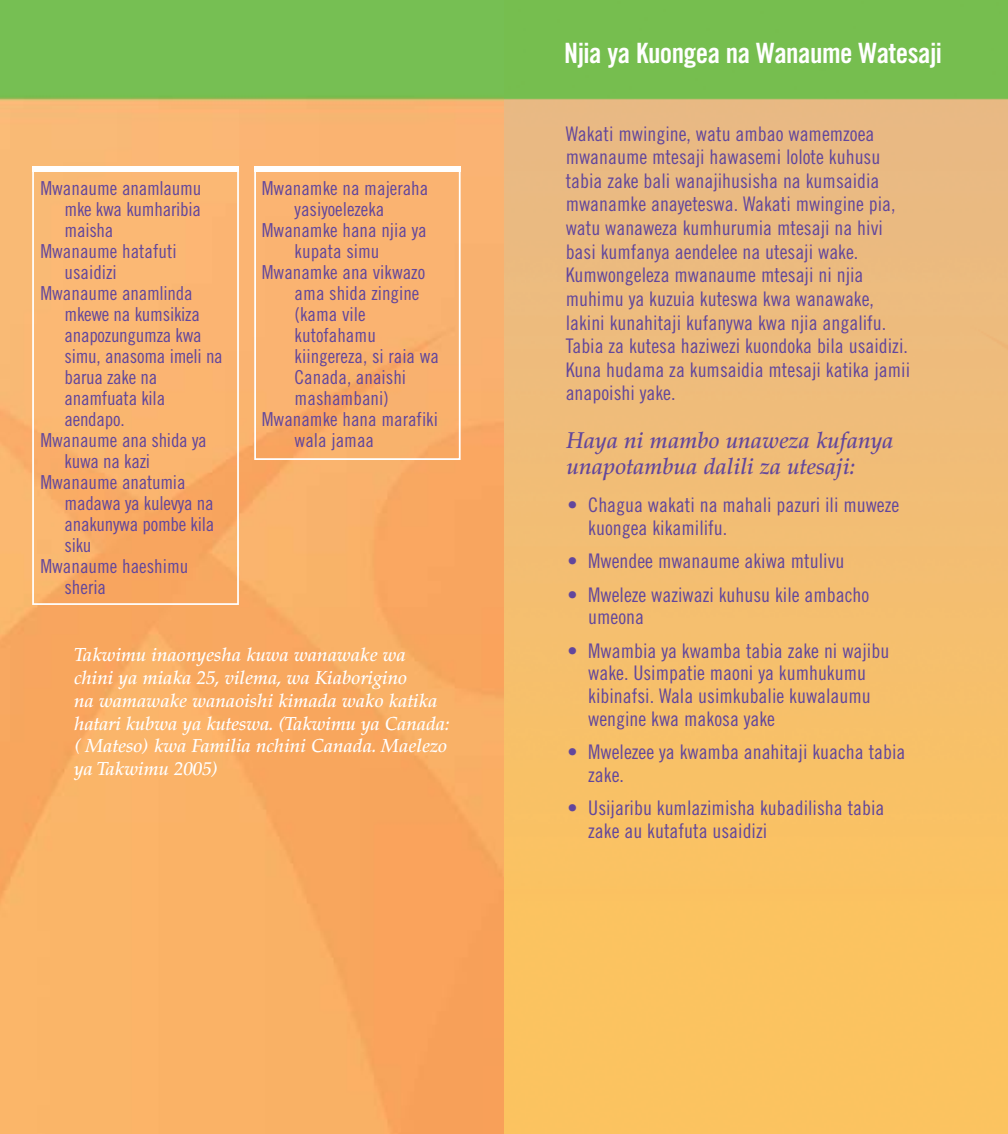
<style>
.page{position:relative;width:1008px;height:1134px;background:#fff}
.page>*{position:absolute;margin:0;border:0;box-sizing:border-box;transform-origin:0 0}
.t1{font:28px "Trade Gothic Bold Cond Twenty";letter-spacing:-.02em;color:#fff}
.t2{font:italic 500 22.75px/26.2px "Palatino";color:#62469c}
.t3{font:20.12px/23.6px "Trade Gothic Cond Eighteen";color:#62469c}
.t4{font:19.25px "Trade Gothic Cond Eighteen";color:#62469c}
.t5{font:italic 500 18.9px/22.8px "Palatino";color:#fff}
</style>
<div class="page">
<img style="left:504px;top:0;width:504px;height:1134px">
<svg style="left:0;top:0;width:504px;height:1134px;background:#e8b062"></svg>
<svg style="left:31px;top:166px;width:430px;height:440px;background:#f9b370"></svg>
<div style="left:32px;top:167px;width:207px;height:5px;background:#fff"></div>
<div style="left:254px;top:167px;width:207px;height:5px;background:#fff"></div>
<p class="t4" style="left:41px;top:181px;width:162px">Mwanaume anamlaumu</p>
<p class="t4" style="left:64px;top:202px;width:138px">mke kwa kumharibia</p>
<p class="t4" style="left:64px;top:223px;width:50px">maisha</p>
<p class="t4" style="left:41px;top:244px;width:138px">Mwanaume hatafuti</p>
<p class="t4" style="left:64px;top:265px;width:54px">usaidizi</p>
<p class="t4" style="left:41px;top:286px;width:154px">Mwanaume anamlinda</p>
<p class="t4" style="left:64px;top:307px;width:137px">mkewe na kumsikiza</p>
<p class="t4" style="left:64px;top:328px;width:139px">anapozungumza kwa</p>
<p class="t4" style="left:64px;top:349px;width:160px">simu, anasoma imeli na</p>
<p class="t4" style="left:64px;top:370px;width:94px">barua zake na</p>
<p class="t4" style="left:64px;top:391px;width:102px">anamfuata kila</p>
<p class="t4" style="left:64px;top:412px;width:62px">aendapo.</p>
<p class="t4" style="left:41px;top:433px;width:168px">Mwanaume ana shida ya</p>
<p class="t4" style="left:64px;top:454px;width:87px">kuwa na kazi</p>
<p class="t4" style="left:41px;top:475px;width:147px">Mwanaume anatumia</p>
<p class="t4" style="left:64px;top:496px;width:151px">madawa ya kulevya na</p>
<p class="t4" style="left:64px;top:517px;width:151px">anakunywa pombe kila</p>
<p class="t4" style="left:64px;top:538px;width:29px">siku</p>
<p class="t4" style="left:41px;top:559px;width:149px">Mwanaume haeshimu</p>
<p class="t4" style="left:64px;top:580px;width:43px">sheria</p>
<p class="t4" style="left:262px;top:181px;width:168px">Mwanamke na majeraha</p>
<p class="t4" style="left:295px;top:202px;width:91px">yasiyoelezeka</p>
<p class="t4" style="left:262px;top:223px;width:166px">Mwanamke hana njia ya</p>
<p class="t4" style="left:295px;top:244px;width:86px">kupata simu</p>
<p class="t4" style="left:262px;top:265px;width:165px">Mwanamke ana vikwazo</p>
<p class="t4" style="left:295px;top:286px;width:126px">ama shida zingine</p>
<p class="t4" style="left:295px;top:307px;width:72px">(kama vile</p>
<p class="t4" style="left:295px;top:328px;width:83px">kutofahamu</p>
<p class="t4" style="left:295px;top:349px;width:146px">kiingereza, si raia wa</p>
<p class="t4" style="left:295px;top:370px;width:113px">Canada, anaishi</p>
<p class="t4" style="left:295px;top:391px;width:96px">mashambani)</p>
<p class="t4" style="left:262px;top:412px;width:178px">Mwanamke hana marafiki</p>
<p class="t4" style="left:295px;top:433px;width:81px">wala jamaa</p>
<p class="t5" style="left:74px;top:646px;width:377px">Takwimu inaonyesha kuwa wanawake wa<br>chini ya miaka 25, vilema, wa Kiaborigino<br>na wamawake wanaoishi kimada wako katika hatari kubwa ya kuteswa. (Takwimu ya Canada: ( Mateso) kwa Familia nchini Canada. Maelezo ya Takwimu 2005)</p>
<h1 class="t1" style="left:564px;top:43px;width:379px">Njia ya Kuongea na Wanaume Watesaji</h1>
<p class="t3" style="left:566px;top:123px;width:346px">Wakati mwingine, watu ambao wamemzoea mwanaume mtesaji hawasemi lolote kuhusu tabia zake bali wanajihusisha na kumsaidia mwanamke anayeteswa. Wakati mwingine pia, watu wanaweza kumhurumia mtesaji na hivi basi kumfanya aendelee na utesaji wake.<br>Kumwongeleza mwanaume mtesaji ni njia muhimu ya kuzuia kuteswa kwa wanawake, lakini kunahitaji kufanywa kwa njia angalifu.<br>Tabia za kutesa haziwezi kuondoka bila usaidizi.<br>Kuna hudama za kumsaidia mtesaji katika jamii anapoishi yake.</p>
<p class="t2" style="left:567px;top:430px;width:329px">Haya ni mambo unaweza kufanya unapotambua dalili za utesaji:</p>
<p class="t3" style="left:588px;top:496px;width:313px;line-height:22.8px;text-indent:-21px">• Chagua wakati na mahali pazuri ili muweze kuongea kikamilifu.</p>
<p class="t3" style="left:568px;top:551px;width:278px">• Mwendee mwanaume akiwa mtulivu</p>
<p class="t3" style="left:588px;top:585px;width:283px;line-height:22.8px;text-indent:-21px">• Mweleze waziwazi kuhusu kile ambacho umeona</p>
<p class="t3" style="left:588px;top:641px;width:302px;line-height:22.8px;text-indent:-21px">• Mwambia ya kwamba tabia zake ni wajibu wake. Usimpatie maoni ya kumhukumu kibinafsi. Wala usimkubalie kuwalaumu wengine kwa makosa yake</p>
<p class="t3" style="left:588px;top:742px;width:319px;line-height:22.8px;text-indent:-21px">• Mwelezee ya kwamba anahitaji kuacha tabia zake.</p>
<p class="t3" style="left:588px;top:798px;width:298px;line-height:22.8px;text-indent:-21px">• Usijaribu kumlazimisha kubadilisha tabia zake au kutafuta usaidizi</p>
</div>
